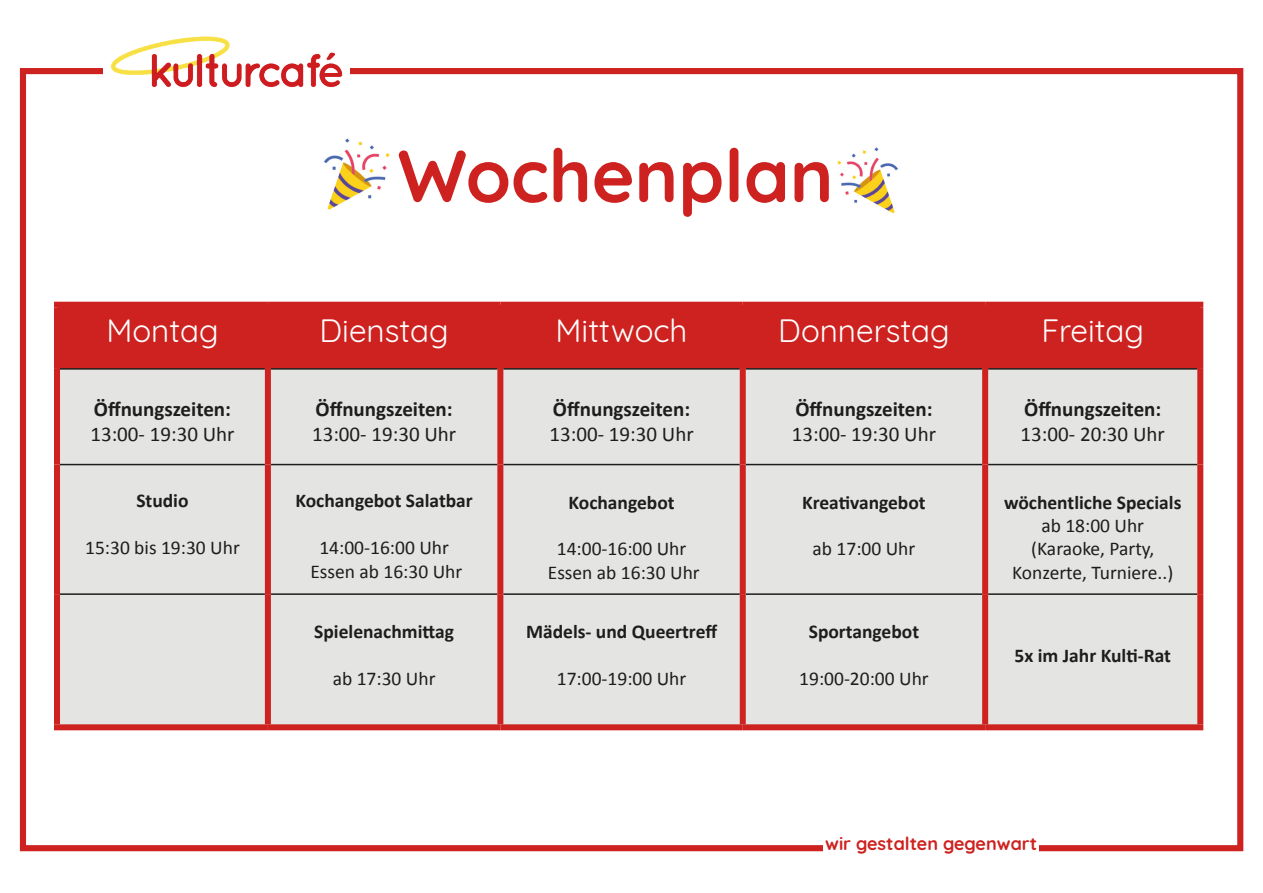
<style>
.page{position:relative;width:1263px;height:893px;background:#fff}
.page>*{position:absolute;margin:0;border:0;box-sizing:border-box;transform-origin:0 0}
.t1{font:700 73.5px "Quicksand";color:#cd221f}
.t2{font:31.5px "Quicksand";color:#fff}
.t3{font:700 21px "Calibri";color:#1d1d1b}
.t4{font:21px "Calibri";color:#1d1d1b}
.t5{font:19.5px "Calibri";color:#1d1d1b}
.t6{font:700 19.5px "Calibri";color:#1d1d1b}
.t7{font:700 18px "Quicksand";color:#cd221f}
</style>
<div class="page">
<div style="left:20px;top:68px;width:1223px;height:783px;border:6px solid #cd221f"></div>
<div style="left:57px;top:305px;width:211px;height:64px;background:#cd221f"></div>
<div style="left:271px;top:308px;width:926px;height:60px;background:#cd221f"></div>
<div style="left:60px;top:370px;width:1137px;height:354px;background:#e4e4e3"></div>
<hr style="left:60px;top:368px;width:205px;height:2px;background:#1d1d1b">
<hr style="left:271px;top:368px;width:226px;height:2px;background:#1d1d1b">
<hr style="left:503px;top:368px;width:237px;height:2px;background:#1d1d1b">
<hr style="left:746px;top:368px;width:236px;height:2px;background:#1d1d1b">
<hr style="left:988px;top:368px;width:209px;height:2px;background:#1d1d1b">
<hr style="left:60px;top:464px;width:205px;height:1px;background:#1d1d1b">
<hr style="left:271px;top:464px;width:226px;height:1px;background:#1d1d1b">
<hr style="left:503px;top:464px;width:237px;height:1px;background:#1d1d1b">
<hr style="left:746px;top:464px;width:236px;height:1px;background:#1d1d1b">
<hr style="left:988px;top:464px;width:209px;height:1px;background:#1d1d1b">
<hr style="left:60px;top:593px;width:205px;height:2px;background:#1d1d1b">
<hr style="left:271px;top:593px;width:226px;height:2px;background:#1d1d1b">
<hr style="left:503px;top:593px;width:237px;height:2px;background:#1d1d1b">
<hr style="left:746px;top:593px;width:236px;height:2px;background:#1d1d1b">
<hr style="left:988px;top:593px;width:209px;height:2px;background:#1d1d1b">
<div style="left:743px;top:302px;width:242px;height:6px;background:#cd221f"></div>
<div style="left:743px;top:724px;width:242px;height:6px;background:#cd221f"></div>
<div style="left:500px;top:302px;width:243px;height:6px;background:#cd221f"></div>
<div style="left:740px;top:308px;width:6px;height:61px;background:#cd221f"></div>
<div style="left:740px;top:369px;width:6px;height:96px;background:#cd221f"></div>
<div style="left:740px;top:465px;width:6px;height:129px;background:#cd221f"></div>
<div style="left:740px;top:594px;width:6px;height:130px;background:#cd221f"></div>
<div style="left:500px;top:724px;width:243px;height:6px;background:#cd221f"></div>
<div style="left:268px;top:302px;width:232px;height:6px;background:#cd221f"></div>
<div style="left:497px;top:308px;width:6px;height:61px;background:#cd221f"></div>
<div style="left:497px;top:369px;width:6px;height:96px;background:#cd221f"></div>
<div style="left:497px;top:465px;width:6px;height:129px;background:#cd221f"></div>
<div style="left:497px;top:594px;width:6px;height:130px;background:#cd221f"></div>
<div style="left:268px;top:724px;width:232px;height:6px;background:#cd221f"></div>
<div style="left:54px;top:302px;width:214px;height:6px;background:#cd221f"></div>
<div style="left:54px;top:308px;width:6px;height:61px;background:#cd221f"></div>
<div style="left:265px;top:308px;width:6px;height:61px;background:#cd221f"></div>
<div style="left:54px;top:369px;width:6px;height:96px;background:#cd221f"></div>
<div style="left:265px;top:369px;width:6px;height:96px;background:#cd221f"></div>
<div style="left:54px;top:465px;width:6px;height:129px;background:#cd221f"></div>
<div style="left:265px;top:465px;width:6px;height:129px;background:#cd221f"></div>
<div style="left:54px;top:594px;width:6px;height:130px;background:#cd221f"></div>
<div style="left:265px;top:594px;width:6px;height:130px;background:#cd221f"></div>
<div style="left:54px;top:724px;width:214px;height:6px;background:#cd221f"></div>
<div style="left:985px;top:302px;width:218px;height:6px;background:#cd221f"></div>
<div style="left:982px;top:308px;width:6px;height:61px;background:#cd221f"></div>
<div style="left:1197px;top:308px;width:6px;height:61px;background:#cd221f"></div>
<div style="left:982px;top:369px;width:6px;height:96px;background:#cd221f"></div>
<div style="left:1197px;top:369px;width:6px;height:96px;background:#cd221f"></div>
<div style="left:982px;top:465px;width:6px;height:129px;background:#cd221f"></div>
<div style="left:1197px;top:465px;width:6px;height:129px;background:#cd221f"></div>
<div style="left:982px;top:594px;width:6px;height:130px;background:#cd221f"></div>
<div style="left:1197px;top:594px;width:6px;height:130px;background:#cd221f"></div>
<div style="left:985px;top:724px;width:218px;height:6px;background:#cd221f"></div>
<div style="left:823px;top:832px;width:216px;height:26px;background:#fff"></div>
<img style="left:103px;top:36px;width:247px;height:51px">
<img style="left:324px;top:138px;width:66px;height:72px">
<img style="left:837px;top:147px;width:61px;height:67px">
<p class="t1" style="left:398px;top:115px;width:437px">Wochenplan</p>
<p class="t2" style="left:106px;top:306px;width:114px">Montag</p>
<p class="t2" style="left:320px;top:306px;width:131px">Dienstag</p>
<p class="t2" style="left:556px;top:306px;width:133px">Mittwoch</p>
<p class="t2" style="left:778px;top:306px;width:173px">Donnerstag</p>
<p class="t2" style="left:1041px;top:306px;width:104px">Freitag</p>
<p class="t3" style="left:94px;top:394px;width:139px">Öffnungszeiten:</p>
<p class="t4" style="left:90px;top:419px;width:146px">13:00- 19:30 Uhr</p>
<p class="t6" style="left:136px;top:487px;width:54px">Studio</p>
<p class="t5" style="left:85px;top:534px;width:156px">15:30 bis 19:30 Uhr</p>
<p class="t3" style="left:316px;top:394px;width:139px">Öffnungszeiten:</p>
<p class="t4" style="left:312px;top:419px;width:146px">13:00- 19:30 Uhr</p>
<p class="t6" style="left:295px;top:487px;width:179px">Kochangebot Salatbar</p>
<p class="t5" style="left:319px;top:534px;width:131px">14:00-16:00 Uhr</p>
<p class="t5" style="left:310px;top:558px;width:153px">Essen ab 16:30 Uhr</p>
<p class="t6" style="left:314px;top:618px;width:141px">Spielenachmittag</p>
<p class="t5" style="left:333px;top:665px;width:104px">ab 17:30 Uhr</p>
<p class="t3" style="left:553px;top:394px;width:139px">Öffnungszeiten:</p>
<p class="t4" style="left:549px;top:419px;width:146px">13:00- 19:30 Uhr</p>
<p class="t6" style="left:568px;top:488px;width:108px">Kochangebot</p>
<p class="t5" style="left:557px;top:535px;width:131px">14:00-16:00 Uhr</p>
<p class="t5" style="left:548px;top:559px;width:153px">Essen ab 16:30 Uhr</p>
<p class="t6" style="left:526px;top:618px;width:193px">Mädels- und Queertreff</p>
<p class="t5" style="left:557px;top:665px;width:131px">17:00-19:00 Uhr</p>
<p class="t3" style="left:795px;top:394px;width:139px">Öffnungszeiten:</p>
<p class="t4" style="left:792px;top:419px;width:146px">13:00- 19:30 Uhr</p>
<p class="t6" style="left:802px;top:488px;width:125px">Kreativangebot</p>
<p class="t5" style="left:813px;top:535px;width:104px">ab 17:00 Uhr</p>
<p class="t6" style="left:809px;top:618px;width:112px">Sportangebot</p>
<p class="t5" style="left:799px;top:665px;width:131px">19:00-20:00 Uhr</p>
<p class="t3" style="left:1024px;top:394px;width:139px">Öffnungszeiten:</p>
<p class="t4" style="left:1021px;top:419px;width:146px">13:00- 20:30 Uhr</p>
<p class="t6" style="left:1004px;top:488px;width:179px">wöchentliche Specials</p>
<p class="t5" style="left:1041px;top:512px;width:104px">ab 18:00 Uhr</p>
<p class="t5" style="left:1031px;top:535px;width:124px">(Karaoke, Party,</p>
<p class="t5" style="left:1012px;top:559px;width:163px">Konzerte, Turniere..)</p>
<p class="t6" style="left:1014px;top:641px;width:158px">5x im Jahr Kulti-Rat</p>
<p class="t7" style="left:825px;top:829px;width:213px">wir gestalten gegenwart</p>
</div>
